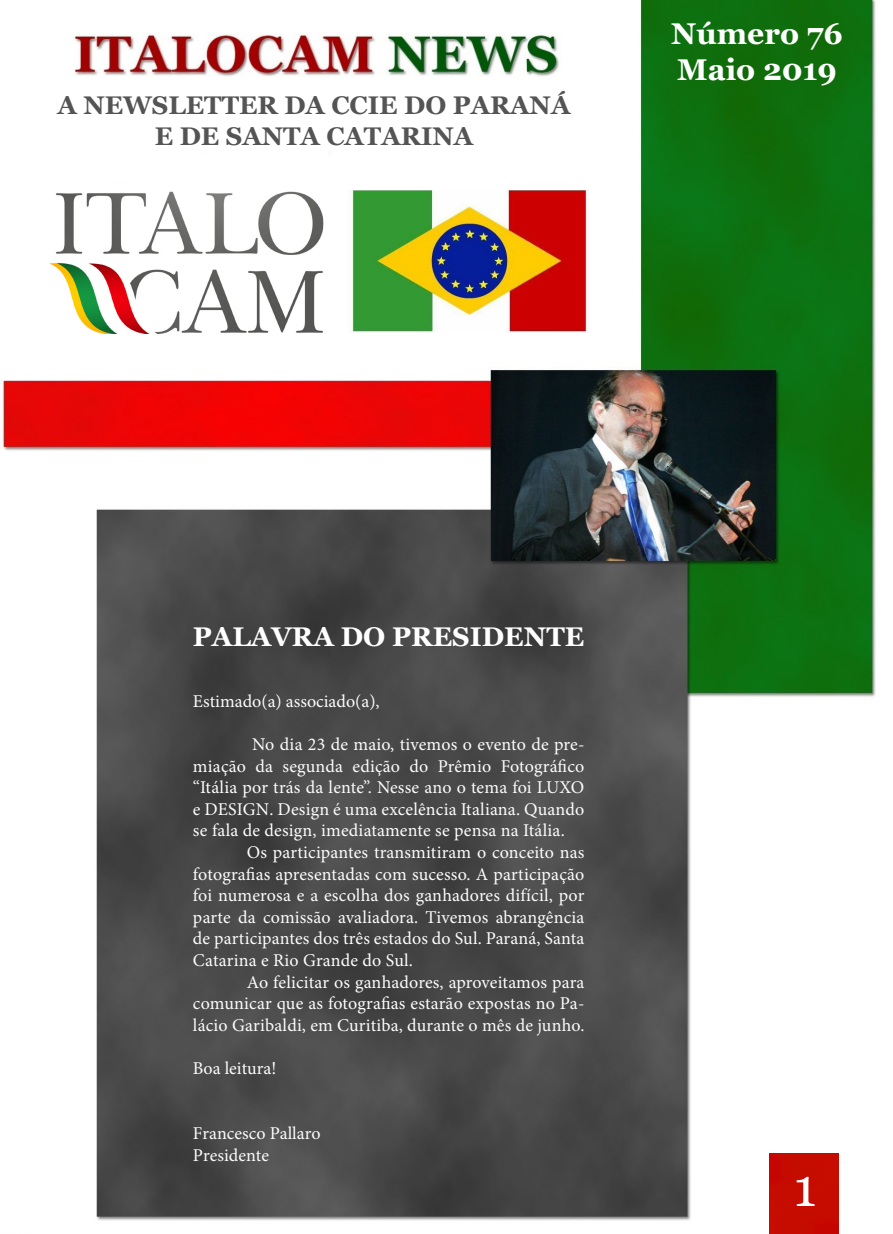
<style>
.page{position:relative;width:893px;height:1234px;background:#fff}
.page>*{position:absolute;margin:0;border:0;box-sizing:border-box;transform-origin:0 0}
.t1{font:54px "Vani";color:#fff}
.t2{font:700 30px "Vani";color:#fff}
.t3{font:700 27px "Vani";color:#fff}
.t4{font:700 25.5px "Vani";color:#545454}
.t5{font:18px/21.6px "Minion Pro";letter-spacing:.005em;color:#fcfcfc;text-align:justify}
</style>
<div class="page">
<img style="left:0;top:0;width:876px;height:1233px">
<img style="left:349px;top:191px;width:240px;height:141px">
<img style="left:48px;top:191px;width:278px;height:142px">
<div style="left:770px;top:1152px;width:69px;height:81px;background:#c60c00"></div>
<p class="t4" style="left:58px;top:90px;width:514px">A NEWSLETTER DA CCIE DO PARANÁ</p>
<p class="t4" style="left:155px;top:121px;width:320px">E DE SANTA CATARINA</p>
<p class="t2" style="left:671px;top:16px;width:173px">Número 76</p>
<p class="t2" style="left:677px;top:52px;width:161px">Maio 2019</p>
<p class="t3" style="left:193px;top:621px;width:393px">PALAVRA DO PRESIDENTE</p>
<p class="t5" style="left:193px;top:690px;width:188px">Estimado(a) associado(a),</p>
<p class="t5" style="left:193px;top:733px;width:393px;text-indent:59px">No dia 23 de maio, tivemos o evento de pre&shy;miação da segunda edição do Prêmio Fotográfico “Itália por trás da lente”. Nesse ano o tema foi LUXO e DESIGN. Design é uma excelência Italiana. Quando se fala de design, imediatamente se pensa na Itália.</p>
<p class="t5" style="left:193px;top:841px;width:393px;text-indent:54px">Os participantes transmitiram o conceito nas fotografias apresentadas com sucesso. A participação foi numerosa e a escolha dos ganhadores difícil, por parte da comissão avaliadora. Tivemos abrangência de participantes dos três estados do Sul. Paraná, Santa Catarina e Rio Grande do Sul.</p>
<p class="t5" style="left:193px;top:970px;width:393px;text-indent:54px">Ao felicitar os ganhadores, aproveitamos para comunicar que as fotografias estarão expostas no Pa&shy;lácio Garibaldi, em Curitiba, durante o mês de junho.</p>
<p class="t5" style="left:193px;top:1057px;width:85px">Boa leitura!</p>
<p class="t5" style="left:193px;top:1122px;width:129px">Francesco Pallaro</p>
<p class="t5" style="left:193px;top:1143px;width:78px">Presidente</p>
<p class="t1" style="left:793px;top:1155px;width:25px">1</p>
</div>
